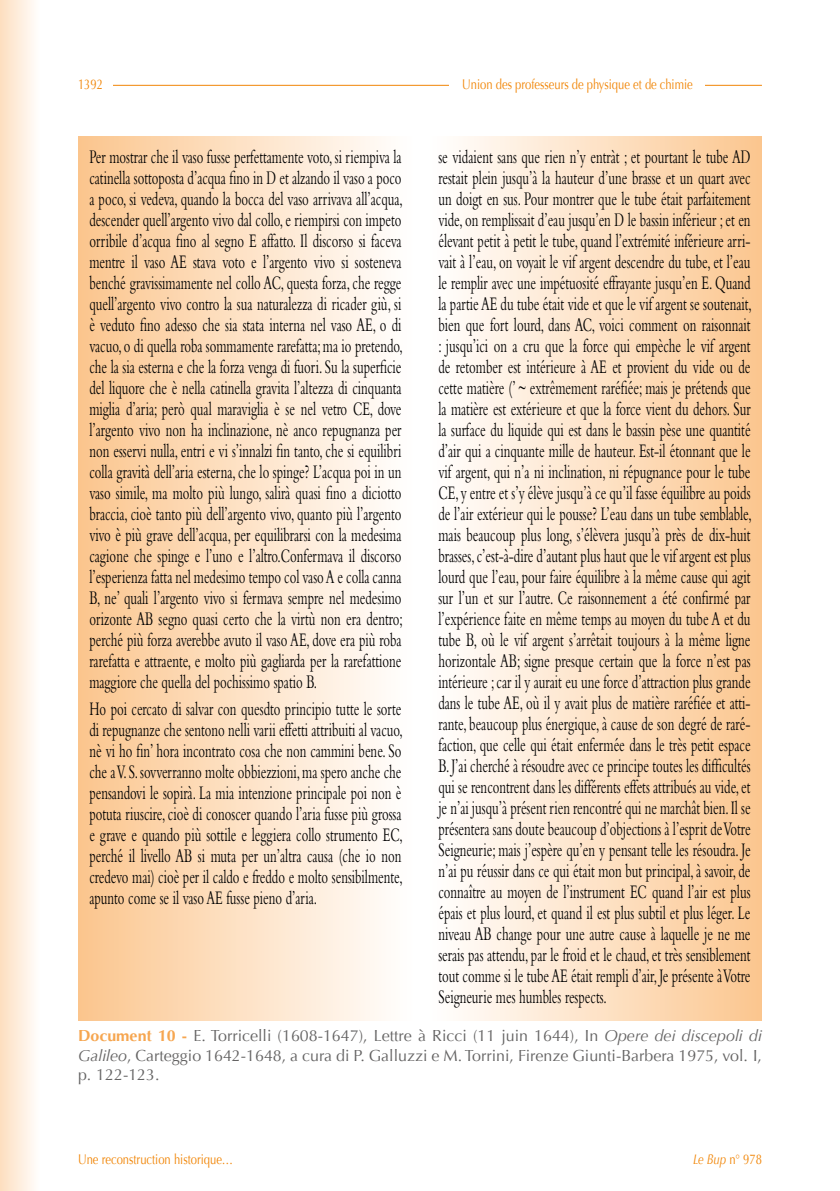
<style>
.page{position:relative;width:840px;height:1191px;background:#fff}
.page>*{position:absolute;margin:0;border:0;box-sizing:border-box;transform-origin:0 0}
.Texte_courant_sans_a{font:20px/21px "Bembo";color:#000;text-align:justify;scale:.64 1}
.Légende{font:16px/19.2px "Optima";color:#646363;text-align:justify}
.t1{font:14px "Optima";color:#f18506;scale:.8 1}
.t2{font:italic 14px "Optima";color:#f18506;scale:.8 1}
.s1{font-weight:700;color:#f6a650}
.s2{font-style:italic}
.s3{font-style:normal}
</style>
<div class="page">
<div style="left:0;top:0;width:40px;height:1191px;background:linear-gradient(to right,#fddfc0,#fffdfc)"></div>
<hr style="left:78px;top:85px;width:683px;height:1px;background:#f18506">
<div style="left:449px;top:76px;width:255px;height:17px;background:#fff"></div>
<div style="left:78px;top:76px;width:34px;height:17px;background:#fff"></div>
<div style="left:78px;top:136px;width:334px;height:884px;background:linear-gradient(to right,#fbc68e,#fffffe)"></div>
<div style="left:427px;top:136px;width:334px;height:884px;background:linear-gradient(to right,#fff,#fbc790)"></div>
<p class="t1" style="left:78px;top:76px;width:33px">1392</p>
<p class="t1" style="left:462px;top:76px;width:289px">Union des professeurs de physique et de chimie</p>
<p class="Texte_courant_sans_a" style="left:89px;top:146px;width:491px">Per mostrar che il vaso fusse perfettamente voto, si riempiva la catinella sottoposta d’acqua fino in D et alzando il vaso a poco a poco, si vedeva, quando la bocca del vaso arrivava all’acqua, descender quell’argento vivo dal collo, e riempirsi con impeto orribile d’acqua fino al segno E affatto. Il discorso si faceva mentre il vaso AE stava voto e l’argento vivo si sosteneva benché gravissimamente nel collo AC, questa forza, che regge quell’argento vivo contro la sua naturalezza di ricader giù, si è veduto fino adesso che sia stata interna nel vaso AE, o di vacuo, o di quella roba sommamente rarefatta; ma io pretendo, che la sia esterna e che la forza venga di fuori. Su la superficie del liquore che è nella catinella gravita l’altezza di cinquanta miglia d’aria; però qual maraviglia è se nel vetro CE, dove l’argento vivo non ha inclinazione, nè anco repugnanza per non esservi nulla, entri e vi s’innalzi fin tanto, che si equilibri colla gravità dell’aria esterna, che lo spinge? L’acqua poi in un vaso simile, ma molto più lungo, salirà quasi fino a diciotto braccia, cioè tanto più dell’argento vivo, quanto più l’argento vivo è più grave dell’acqua, per equilibrarsi con la medesima cagione che spinge e l’uno e l’altro.Confermava il discorso l’esperienza fatta nel medesimo tempo col vaso A e colla canna B, ne’ quali l’argento vivo si fermava sempre nel medesimo orizonte AB segno quasi certo che la virtù non era dentro; perché più forza averebbe avuto il vaso AE, dove era più roba rarefatta e attraente, e molto più gagliarda per la rarefattione maggiore che quella del pochissimo spatio B.</p>
<p class="Texte_courant_sans_a" style="left:89px;top:697px;width:491px">Ho poi cercato di salvar con quesdto principio tutte le sorte di repugnanze che sentono nelli varii effetti attribuiti al vacuo, nè vi ho fin’ hora incontrato cosa che non cammini bene. So che a V. S. sovverranno molte obbiezzioni, ma spero anche che pensandovi le sopirà. La mia intenzione principale poi non è potuta riuscire, cioè di conoscer quando l’aria fusse più grossa e grave e quando più sottile e leggiera collo strumento EC, perché il livello AB si muta per un’altra causa (che io non credevo mai) cioè per il caldo e freddo e molto sensibilmente, apunto come se il vaso AE fusse pieno d’aria.</p>
<p class="Texte_courant_sans_a" style="left:438px;top:146px;width:491px">se vidaient sans que rien n’y entràt ; et pourtant le tube AD restait plein jusqu’à la hauteur d’une brasse et un quart avec un doigt en sus. Pour montrer que le tube était parfaitement vide, on remplissait d’eau jusqu’en D le bassin inférieur ; et en élevant petit à petit le tube, quand l’extrémité inférieure arri&shy;vait à l’eau, on voyait le vif argent descendre du tube, et l’eau le remplir avec une impétuosité effrayante jusqu’en E. Quand la partie AE du tube était vide et que le vif argent se soutenait, bien que fort lourd, dans AC, voici comment on raisonnait : jusqu’ici on a cru que la force qui empèche le vif argent de retomber est intérieure à AE et provient du vide ou de cette matière (’ ~ extrêmement raréfiée; mais je prétends que la matière est extérieure et que la force vient du dehors. Sur la surface du liquide qui est dans le bassin pèse une quantité d’air qui a cinquante mille de hauteur. Est-il étonnant que le vif argent, qui n’a ni inclination, ni répugnance pour le tube CE, y entre et s’y élève jusqu’à ce qu’il fasse équilibre au poids de l’air extérieur qui le pousse? L’eau dans un tube semblable, mais beaucoup plus long, s’élèvera jusqu’à près de dix-huit brasses, c’est-à-dire d’autant plus haut que le vif argent est plus lourd que l’eau, pour faire équilibre à la même cause qui agit sur l’un et sur l’autre. Ce raisonnement a été confirmé par l’expérience faite en même temps au moyen du tube A et du tube B, où le vif argent s’arrêtait toujours à la même ligne horizontale AB; signe presque certain que la force n’est pas intérieure ; car il y aurait eu une force d’attraction plus grande dans le tube AE, où il y avait plus de matière raréfiée et atti&shy;rante, beaucoup plus énergique, à cause de son degré de raré&shy;faction, que celle qui était enfermée dans le très petit espace B. J’ai cherché à résoudre avec ce principe toutes les difficultés qui se rencontrent dans les différents effets attribués au vide, et je n’ai jusqu’à présent rien rencontré qui ne marchât bien. Il se présentera sans doute beaucoup d’objections à l’esprit de Votre Seigneurie; mais j’espère qu’en y pensant telle les résoudra. Je n’ai pu réussir dans ce qui était mon but principal, à savoir, de connaître au moyen de l’instrument EC quand l’air est plus épais et plus lourd, et quand il est plus subtil et plus léger. Le niveau AB change pour une autre cause à laquelle je ne me serais pas attendu, par le froid et le chaud, et très sensiblement tout comme si le tube AE était rempli d’air, Je présente à Votre Seigneurie mes humbles respects.</p>
<p class="Légende" style="left:78px;top:1026px;width:685px"><span class="s1">Document 10 -</span> E. Torricelli (1608-1647), Lettre à Ricci (11 juin 1644), In <span class="s2">Opere dei discepoli di Galileo</span>, Carteggio 1642-1648, a cura di P. Galluzzi e M. Torrini, Firenze Giunti-Barbera 1975, vol. I, p. 122-123.</p>
<p class="t1" style="left:78px;top:1151px;width:195px">Une reconstruction historique…</p>
<p class="t2" style="left:692px;top:1151px;width:88px">Le Bup <span class="s3">n° 978</span></p>
</div>
